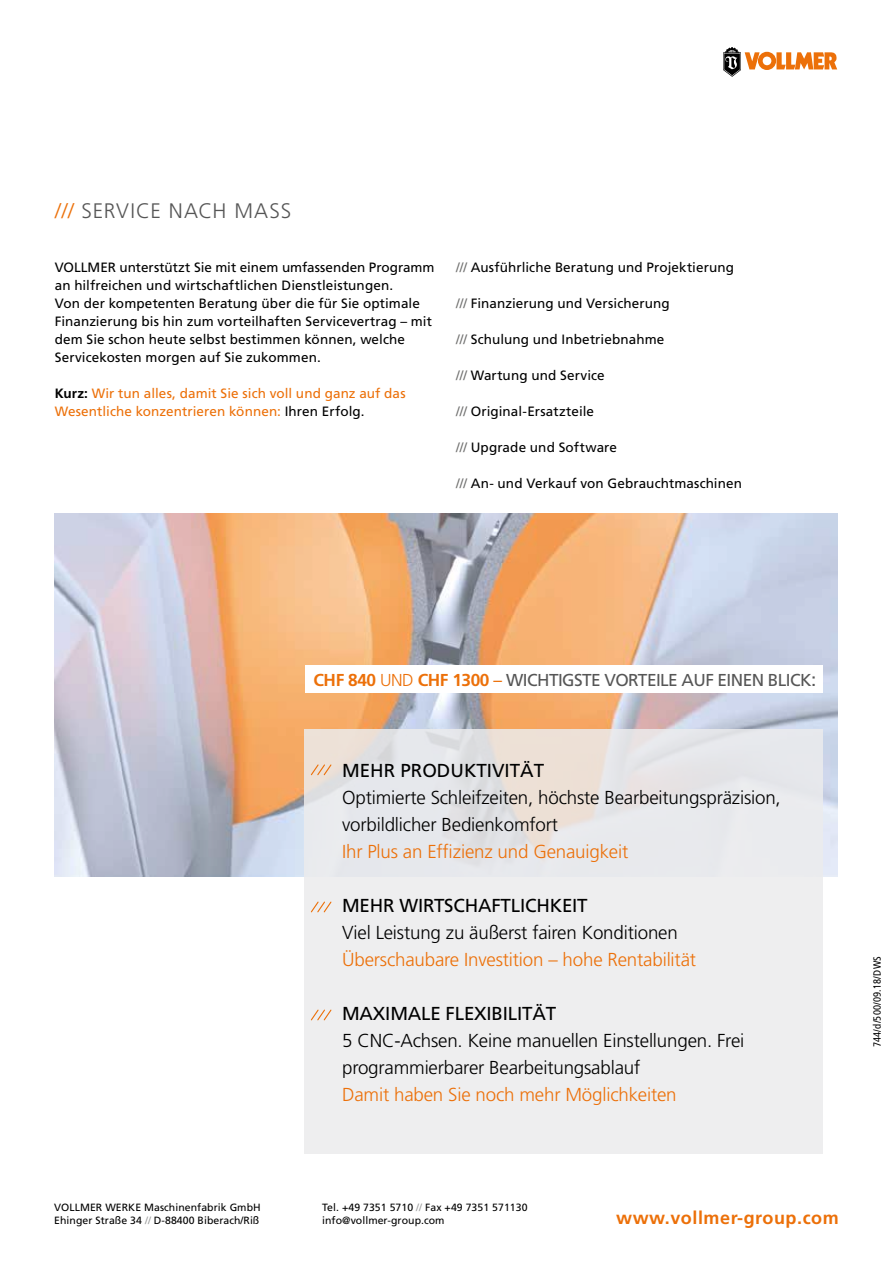
<style>
.page{position:relative;width:893px;height:1263px;background:#fff}
.page>*{position:absolute;margin:0;border:0;box-sizing:border-box;transform-origin:0 0}
.t1{font:300 21px "Frutiger LT";letter-spacing:.035em;color:#565656}
.t2{font:300 18.75px/27px "Frutiger LT";letter-spacing:-.01em;color:#000}
.t3{font:300 18.75px "Frutiger LT";letter-spacing:-.01em;color:#ec7009}
.t4{font:18.75px "Frutiger LT";letter-spacing:-.01em;color:#000}
.t5{font:700 18px "Frutiger LT";letter-spacing:.03em;color:#ec7009}
.t6{font:17.25px "Frutiger LT";letter-spacing:-.035em;color:#565656}
.t7{font:13.5px/18px "Frutiger LT";letter-spacing:.005em;color:#000}
.t8{font:13.5px/18px "Frutiger LT";letter-spacing:.005em;color:#ec7009}
.t9{font:10.5px/13.5px "Frutiger LT";letter-spacing:.005em;color:#000}
.t10{font:condensed 10.5px "Frutiger LT";letter-spacing:.015em;color:#000}
.s1{color:#ec7009}
.s2{font-weight:700;color:#000}
.s3{color:#000}
.s4{color:#6f6f6e}
.s5{font-weight:700;color:#ec7009}
.s6{font-weight:300;color:#ec7009}
.s7{font-size:18.75px}
.s8{color:#9c9d9d}
</style>
<div class="page">
<img style="left:55px;top:513px;width:782px;height:363px">
<svg style="left:723px;top:47px;width:114px;height:30px"></svg>
<div style="left:305px;top:729px;width:518px;height:425px;background:#ececed"></div>
<svg style="left:310px;top:763px;width:22px;height:13px"></svg>
<svg style="left:311px;top:901px;width:21px;height:12px"></svg>
<svg style="left:311px;top:1009px;width:21px;height:12px"></svg>
<div style="left:305px;top:665px;width:517px;height:27px;background:#fff"></div>
<h1 class="t1" style="left:55px;top:199px;width:238px"><span class="s1">///</span> SERVICE NACH MASS</h1>
<p class="t7" style="left:55px;top:258px;width:381px">VOLLMER unterstützt Sie mit einem umfassenden Programm an hilfreichen und wirtschaftlichen Dienstleistungen.<br>Von der kompetenten Beratung über die für Sie optimale Finanzierung bis hin zum vorteilhaften Servicevertrag – mit dem Sie schon heute selbst bestimmen können, welche Servicekosten morgen auf Sie zukommen.</p>
<p class="t8" style="left:55px;top:384px;width:352px"><span class="s2">Kurz:</span> Wir tun alles, damit Sie sich voll und ganz auf das<br>Wesentliche konzentrieren können: <span class="s3">Ihren Erfolg.</span></p>
<p class="t7" style="left:456px;top:258px;width:279px"><span class="s4">///</span> Ausführliche Beratung und Projektierung</p>
<p class="t7" style="left:456px;top:294px;width:215px"><span class="s4">///</span> Finanzierung und Versicherung</p>
<p class="t7" style="left:456px;top:330px;width:210px"><span class="s4">///</span> Schulung und Inbetriebnahme</p>
<p class="t7" style="left:456px;top:366px;width:150px"><span class="s4">///</span> Wartung und Service</p>
<p class="t7" style="left:456px;top:402px;width:139px"><span class="s4">///</span> Original-Ersatzteile</p>
<p class="t7" style="left:456px;top:438px;width:162px"><span class="s4">///</span> Upgrade und Software</p>
<p class="t7" style="left:456px;top:474px;width:287px"><span class="s4">///</span> An- und Verkauf von Gebrauchtmaschinen</p>
<p class="t6" style="left:314px;top:670px;width:504px"><span class="s5">CHF 840</span> <span class="s6">UND</span> <span class="s5">CHF 1300</span> <span class="s1">–</span> WICHTIGSTE VORTEILE AUF EINEN BLICK<span class="s7">:</span></p>
<h2 class="t4" style="left:342px;top:760px;width:204px">MEHR PRODUKTIVITÄT</h2>
<h2 class="t2" style="left:342px;top:785px;width:440px">Optimierte Schleifzeiten, höchste Bearbeitungspräzision, vorbildlicher Bedienkomfort</h2>
<h2 class="t3" style="left:342px;top:841px;width:288px">Ihr Plus an Effizienz und Genauigkeit</h2>
<h2 class="t4" style="left:342px;top:895px;width:247px">MEHR WIRTSCHAFTLICHKEIT</h2>
<h2 class="t2" style="left:342px;top:920px;width:337px">Viel Leistung zu äußerst fairen Konditionen</h2>
<h2 class="t3" style="left:342px;top:949px;width:355px">Überschaubare Investition – hohe Rentabilität</h2>
<h2 class="t4" style="left:342px;top:1003px;width:215px">MAXIMALE FLEXIBILITÄT</h2>
<h2 class="t2" style="left:342px;top:1028px;width:404px">5 CNC-Achsen. Keine manuellen Einstellungen. Frei programmierbarer Bearbeitungsablauf</h2>
<h2 class="t3" style="left:342px;top:1084px;width:336px">Damit haben Sie noch mehr Möglichkeiten</h2>
<p class="t10" style="left:871px;top:1047px;width:92px;rotate:-90deg">744/d/500/09.18/DWS</p>
<p class="t9" style="left:54px;top:1200px;width:208px">VOLLMER WERKE Maschinenfabrik GmbH<br>Ehinger Straße 34 <span class="s8">//</span> D-88400 Biberach/Riß</p>
<p class="t9" style="left:322px;top:1200px;width:207px">Tel. +49 7351 5710 <span class="s8">//</span> Fax +49 7351 571130 info@vollmer-group.com</p>
<h3 class="t5" style="left:616px;top:1207px;width:224px">www.vollmer-group.com</h3>
</div>
